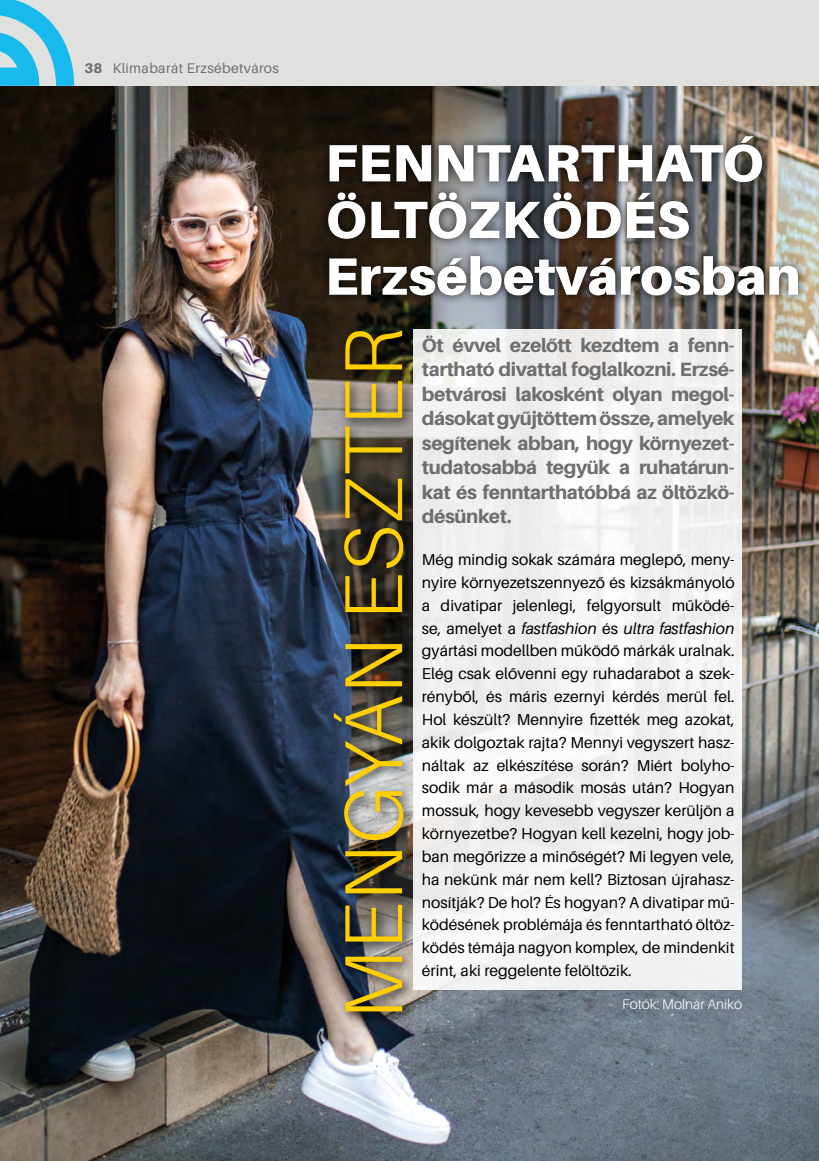
<style>
.page{position:relative;width:819px;height:1161px;background:#fff}
.page>*{position:absolute;margin:0;border:0;box-sizing:border-box;transform-origin:0 0}
.t1{font:300 82.25px "Aileron";letter-spacing:.01em;color:#ffcf00}
.t2{font:900 52.5px/56.7px "Aileron";color:#fff}
.t3{font:800 19.25px/24.5px "Aileron";letter-spacing:-.02em;color:#706f6f;text-align:justify}
.t4{font:15.75px/22.8px "Aileron";color:#000;text-align:justify}
.t5{font:14px "Aileron";letter-spacing:.025em;color:#706f6f}
.t6{font:300 14px "Aileron";color:#fff}
.s1{font-weight:800}
.s2{font-style:italic}
</style>
<div class="page">
<img style="left:0;top:86px;width:819px;height:1075px">
<div style="left:0;top:0;width:819px;height:86px;background:#e0e0df"></div>
<svg style="left:0;top:0;width:74px;height:86px"></svg>
<div style="left:319px;top:127px;width:488px;height:178px;background:#000;opacity:.75"></div>
<div style="left:413px;top:329px;width:329px;height:661px;background:#f1f1f0"></div>
<div style="left:328px;top:325px;width:88px;height:699px;background:#000;opacity:.75"></div>
<p class="t5" style="left:84px;top:60px;width:196px"><span class="s1">38</span> Klímabarát Erzsébetváros</p>
<h2 class="t2" style="left:325px;top:134px;width:477px">FENNTARTHATÓ<br>ÖLTÖZKÖDÉS<br>Erzsébetvárosban</h2>
<p class="t3" style="left:422px;top:333px;width:314px">Öt évvel ezelőtt kezdtem a fenn&shy;tartható divattal foglalkozni. Erzsé&shy;betvárosi lakosként olyan megol&shy;dásokat gyűjtöttem össze, amelyek segítenek abban, hogy környezet&shy;tudatosabbá tegyük a ruhatárun&shy;kat és fenntarthatóbbá az öltözkö&shy;désünket.</p>
<p class="t4" style="left:422px;top:548px;width:314px">Még mindig sokak számára meglepő, men - nyire környezetszennyező és kizsákmányoló a divatipar jelenlegi, felgyorsult működé&shy;se, amelyet a <span class="s2">fastfashion</span> és <span class="s2">ultra fastfashion </span>gyártási modellben működő márkák uralnak.<br>Elég csak elővenni egy ruhadarabot a szek&shy;rényből, és máris ezernyi kérdés merül fel.<br>Hol készült? Mennyire fizették meg azokat, akik dolgoztak rajta? Mennyi vegyszert hasz&shy;náltak az elkészítése során? Miért bolyho&shy;sodik már a második mosás után? Hogyan mossuk, hogy kevesebb vegyszer kerüljön a környezetbe? Hogyan kell kezelni, hogy job&shy;ban megőrizze a minőségét? Mi legyen vele, ha nekünk már nem kell? Biztosan újrahasz&shy;nosítják? De hol? És hogyan? A divatipar mű&shy;ködésének problémája és fenntartható öltöz&shy;ködés témája nagyon komplex, de mindenkit érint, aki reggelente felöltözik.</p>
<h1 class="t1" style="left:328px;top:1019px;width:693px;rotate:-90deg">MENGYÁN ESZTER</h1>
<p class="t6" style="left:622px;top:996px;width:121px">Fotók: Molnár Anikó</p>
</div>
